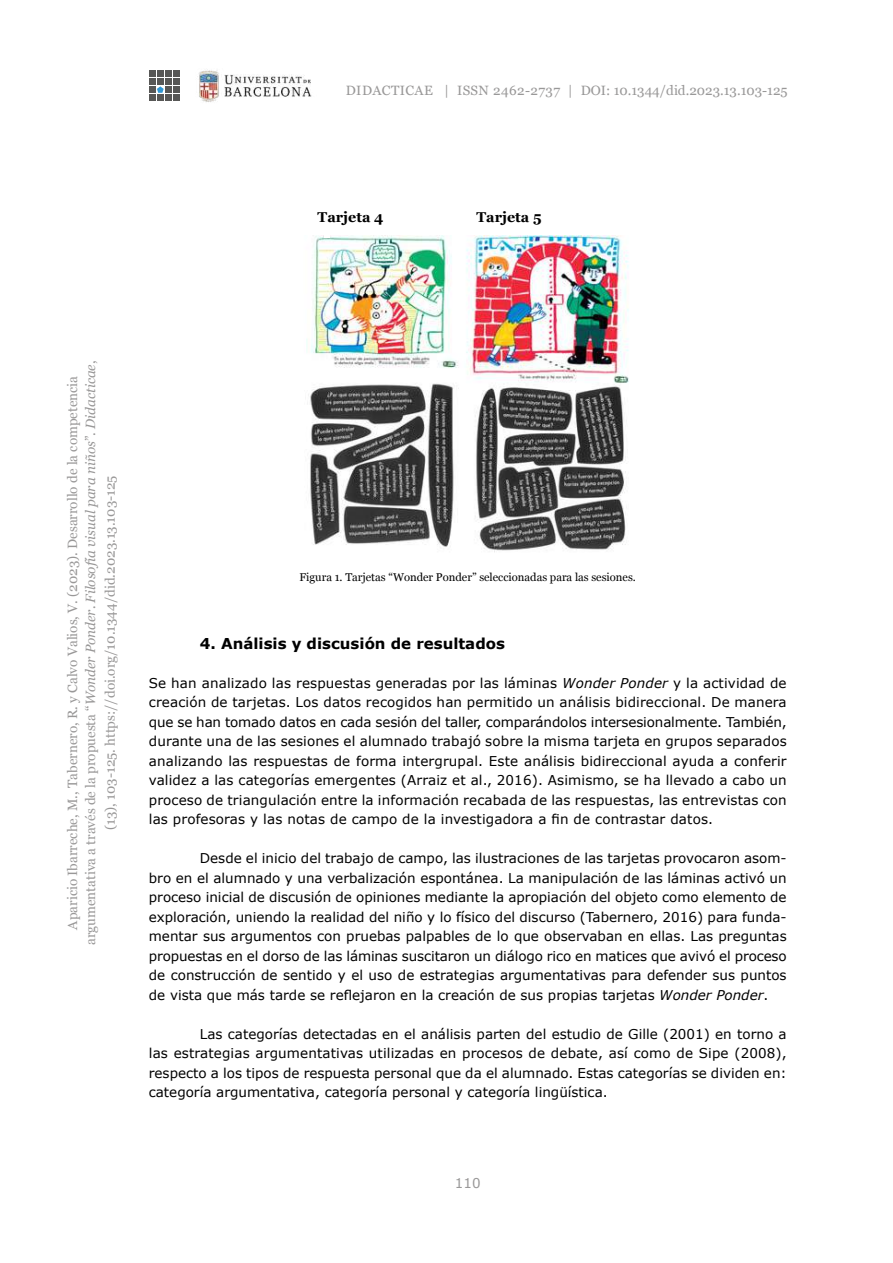
<style>
.page{position:relative;width:893px;height:1263px;background:#fff}
.page>*{position:absolute;margin:0;border:0;box-sizing:border-box;transform-origin:0 0}
.t1{font:700 15px "Verdana";color:#000}
.t2{font:700 14.25px "Georgia";color:#000}
.t3{font:13.5px/19.5px "Verdana";color:#000;text-align:justify}
.t4{font:13.5px/18px "Georgia";color:#999898;text-align:center}
.t5{font:13.5px "Georgia";letter-spacing:.03em;color:#999898}
.t6{font:13.5px "Verdana";color:#999898}
.t7{font:11.25px "Georgia";color:#000}
.s1{font-style:italic}
</style>
<div class="page">
<img style="left:197px;top:69px;width:115px;height:33px">
<div style="left:165px;top:79px;width:7px;height:6px;background:#575756"></div>
<div style="left:165px;top:86px;width:7px;height:7px;background:#575756"></div>
<div style="left:174px;top:86px;width:6px;height:7px;background:#575756"></div>
<div style="left:149px;top:94px;width:6px;height:7px;background:#575756"></div>
<div style="left:157px;top:94px;width:7px;height:7px;background:#575756"></div>
<div style="left:165px;top:94px;width:7px;height:7px;background:#575756"></div>
<div style="left:174px;top:94px;width:6px;height:7px;background:#575756"></div>
<div style="left:165px;top:71px;width:7px;height:6px;background:#575756"></div>
<svg style="left:174px;top:71px;width:6px;height:14px"></svg>
<svg style="left:149px;top:71px;width:15px;height:22px"></svg>
<img style="left:306px;top:235px;width:323px;height:317px">
<svg style="left:324px;top:235px;width:6px;height:3px"></svg>
<p class="t5" style="left:346px;top:81px;width:443px">DIDACTICAE | ISSN 2462-2737 | DOI: 10.1344/did.2023.13.103-125</p>
<p class="t2" style="left:318px;top:206px;width:67px">Tarjeta 4</p>
<p class="t2" style="left:477px;top:206px;width:67px">Tarjeta 5</p>
<p class="t4" style="left:63px;top:945px;width:586px;rotate:-90deg">Aparicio Ibarreche, M., Tabernero, R. y Calvo Valios, V. (2023). Desarrollo de la competencia argumentativa a través de la propuesta “<span class="s1">Wonder Ponder. Filosofía visual para niños</span>”. <span class="s1">Didacticae</span>,</p>
<p class="t4" style="left:100px;top:830px;width:356px;rotate:-90deg">(13), 103-125. https://doi.org/10.1344/did.2023.13.103-125</p>
<p class="t7" style="left:300px;top:569px;width:338px">Figura 1. Tarjetas “Wonder Ponder” seleccionadas para las sesiones.</p>
<p class="t1" style="left:200px;top:634px;width:307px">4. Análisis y discusión de resultados</p>
<p class="t3" style="left:149px;top:673px;width:639px">Se han analizado las respuestas generadas por las láminas <span class="s1">Wonder Ponder</span> y la actividad de creación de tarjetas. Los datos recogidos han permitido un análisis bidireccional. De manera que se han tomado datos en cada sesión del taller, comparándolos intersesionalmente. También, durante una de las sesiones el alumnado trabajó sobre la misma tarjeta en grupos separados analizando las respuestas de forma intergrupal. Este análisis bidireccional ayuda a conferir validez a las categorías emergentes (Arraiz et al., 2016). Asimismo, se ha llevado a cabo un proceso de triangulación entre la información recabada de las respuestas, las entrevistas con las profesoras y las notas de campo de la investigadora a fin de contrastar datos.</p>
<p class="t3" style="left:149px;top:849px;width:639px;text-indent:51px">Desde el inicio del trabajo de campo, las ilustraciones de las tarjetas provocaron asom&shy;bro en el alumnado y una verbalización espontánea. La manipulación de las láminas activó un proceso inicial de discusión de opiniones mediante la apropiación del objeto como elemento de exploración, uniendo la realidad del niño y lo físico del discurso (Tabernero, 2016) para funda&shy;mentar sus argumentos con pruebas palpables de lo que observaban en ellas. Las preguntas propuestas en el dorso de las láminas suscitaron un diálogo rico en matices que avivó el proceso de construcción de sentido y el uso de estrategias argumentativas para defender sus puntos de vista que más tarde se reflejaron en la creación de sus propias tarjetas <span class="s1">Wonder Ponder</span>.</p>
<p class="t3" style="left:149px;top:1024px;width:639px;text-indent:51px">Las categorías detectadas en el análisis parten del estudio de Gille (2001) en torno a las estrategias argumentativas utilizadas en procesos de debate, así como de Sipe (2008), respecto a los tipos de respuesta personal que da el alumnado. Estas categorías se dividen en: categoría argumentativa, categoría personal y categoría lingüística.</p>
<p class="t6" style="left:455px;top:1175px;width:27px">110</p>
</div>
